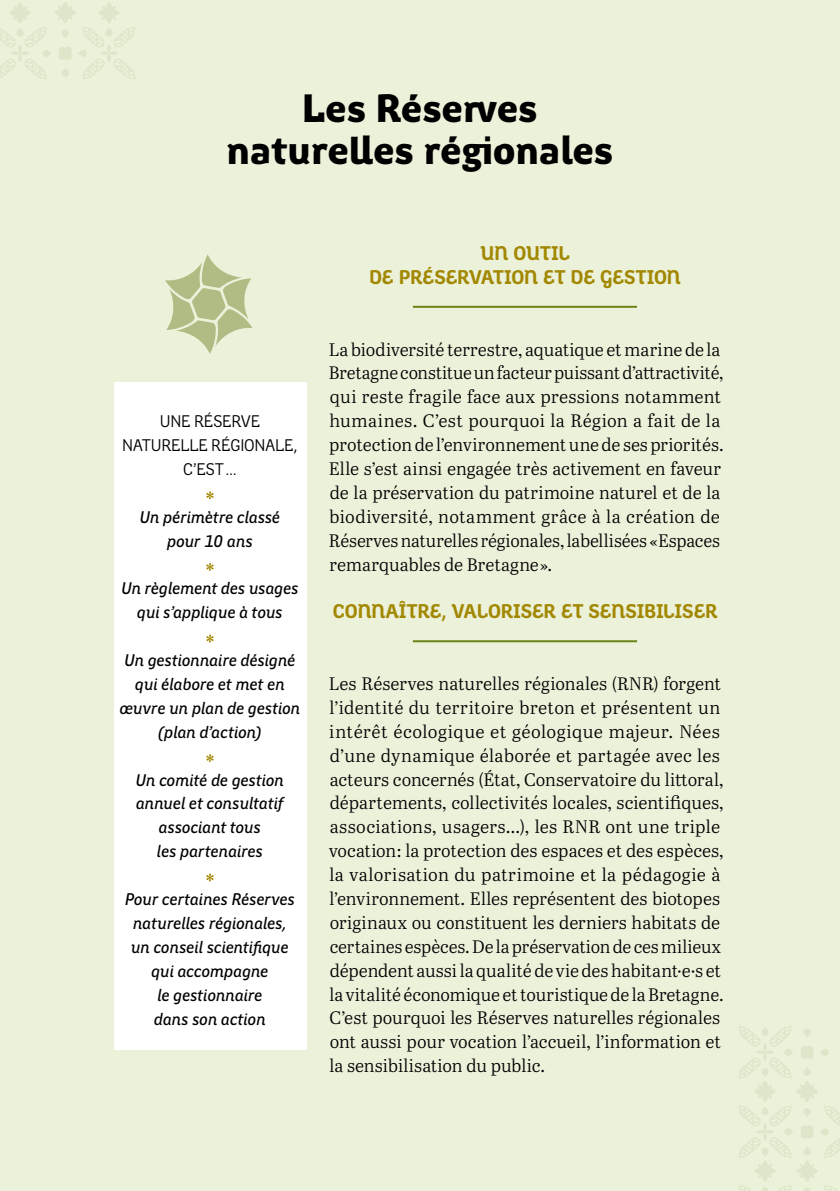
<style>
.page{position:relative;width:840px;height:1191px;background:#fff}
.page>*{position:absolute;margin:0;border:0;box-sizing:border-box;transform-origin:0 0}
.t1{font:900 40px/42.6px "Region Bretagne New";color:#000;text-align:center}
.t2{font:700 20px/23.8px "Region Bretagne New";letter-spacing:-.01em;color:#a28800;text-align:center}
.t3{font:18px/23.8px "Abril Text Lt";letter-spacing:.005em;color:#000}
.t4{font:italic 500 17px/23.8px "Region Bretagne New";letter-spacing:-.005em;color:#000;text-align:center}
.t5{font:17px/23.8px "Region Bretagne New";letter-spacing:-.005em;color:#000;text-align:center}
</style>
<div class="page">
<div style="left:0;top:0;width:839px;height:1191px;background:#ecf1da"></div>
<hr style="left:412px;top:306px;width:224px;height:2px;background:#688417">
<hr style="left:412px;top:640px;width:224px;height:2px;background:#688417">
<div style="left:113px;top:382px;width:193px;height:667px;background:#fff"></div>
<svg style="left:206px;top:491px;width:7px;height:8px"></svg>
<svg style="left:206px;top:563px;width:7px;height:8px"></svg>
<svg style="left:206px;top:634px;width:7px;height:8px"></svg>
<svg style="left:206px;top:754px;width:7px;height:8px"></svg>
<svg style="left:206px;top:873px;width:7px;height:8px"></svg>
<svg style="left:0;top:2px;width:136px;height:77px"></svg>
<svg style="left:739px;top:1026px;width:100px;height:165px"></svg>
<svg style="left:165px;top:254px;width:87px;height:100px"></svg>
<h1 class="t1" style="left:226px;top:88px;width:388px">Les Réserves naturelles régionales</h1>
<p class="t5" style="left:122px;top:410px;width:177px">UNE RÉSERVE<br>NATURELLE RÉGIONALE,<br>C’EST...</p>
<p class="t4" style="left:140px;top:505px;width:142px">Un périmètre classé pour 10 ans</p>
<p class="t4" style="left:121px;top:577px;width:179px">Un règlement des usages qui s’applique à tous</p>
<p class="t4" style="left:120px;top:649px;width:182px">Un gestionnaire désigné qui élabore et met en œuvre un plan de gestion (plan d’action)</p>
<p class="t4" style="left:136px;top:768px;width:150px">Un comité de gestion annuel et consultatif associant tous<br>les partenaires</p>
<p class="t4" style="left:125px;top:887px;width:171px">Pour certaines Réserves naturelles régionales, un conseil scientifique qui accompagne<br>le gestionnaire<br>dans son action</p>
<p class="t2" style="left:369px;top:242px;width:313px">UN OUTIL<br>DE PRÉSERVATION ET DE GESTION</p>
<p class="t3" style="left:328px;top:336px;width:396px">La biodiversité terrestre, aquatique et marine de la Bretagne constitue un facteur puissant d’attractivité, qui reste fragile face aux pressions notamment humaines. C’est pourquoi la Région a fait de la protection de l’environnement une de ses priorités.<br>Elle s’est ainsi engagée très activement en faveur de la préservation du patrimoine naturel et de la biodiversité, notamment grâce à la création de Réserves naturelles régionales, labellisées « Espaces remarquables de Bretagne ».</p>
<p class="t2" style="left:333px;top:600px;width:386px">CONNAÎTRE, VALORISER ET SENSIBILISER</p>
<p class="t3" style="left:328px;top:671px;width:396px">Les Réserves naturelles régionales (RNR) forgent l’identité du territoire breton et présentent un intérêt écologique et géologique majeur. Nées d’une dynamique élaborée et partagée avec les acteurs concernés (État, Conservatoire du littoral, départements, collectivités locales, scientifiques, associations, usagers…), les RNR ont une triple vocation : la protection des espaces et des espèces, la valorisation du patrimoine et la pédagogie à l’environnement. Elles représentent des biotopes originaux ou constituent les derniers habitats de certaines espèces. De la préservation de ces milieux dépendent aussi la qualité de vie des habitant·e·s et la vitalité économique et touristique de la Bretagne.<br>C’est pourquoi les Réserves naturelles régionales ont aussi pour vocation l’accueil, l’information et la sensibilisation du public.</p>
</div>
